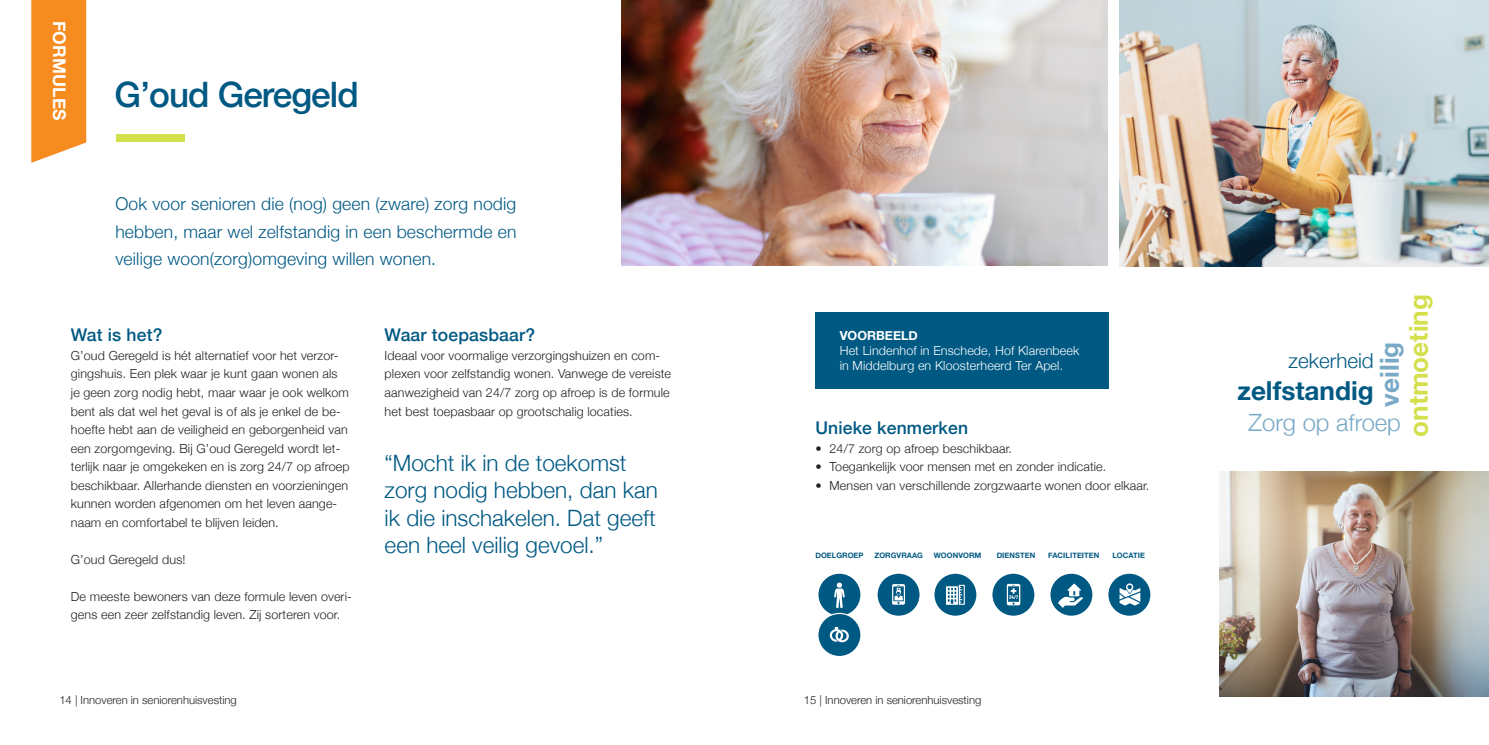
<style>
.page{position:relative;width:1489px;height:745px;background:#fff}
.page>*{position:absolute;margin:0;border:0;box-sizing:border-box;transform-origin:0 0}
.t1{font:500 35px "Helvetica Neue";letter-spacing:-.025em;color:#005983}
.t2{font:700 26.12px "Helvetica Neue";color:#005983}
.t3{font:700 26.12px "Helvetica Neue";color:#d4df4c}
.t4{font:700 26.12px "Helvetica Neue";color:#78a9c7}
.t5{font:300 23.75px "Helvetica Neue";color:#78a9c7}
.t6{font:300 22.5px/27.5px "Helvetica Neue";color:#005983}
.t7{font:300 20.62px "Helvetica Neue";color:#005983}
.t8{font:300 17.5px/27.5px "Helvetica Neue";letter-spacing:.01em;color:#005983;text-align:justify}
.t9{font:500 17.5px "Helvetica Neue";letter-spacing:.01em;color:#005983}
.t10{font:700 17.5px "Helvetica Neue";letter-spacing:.01em;color:#fff}
.t11{font:300 12.5px/18.5px "Helvetica Neue";letter-spacing:.01em;color:#231f20}
.t12{font:300 12.5px/15px "Helvetica Neue";letter-spacing:.01em;color:#fff}
.t13{font:700 12.5px "Helvetica Neue";color:#fff}
.t14{font:300 11.25px "Helvetica Neue";color:#231f20}
.t15{font:700 7.5px "Helvetica Neue";letter-spacing:.01em;color:#005983}
</style>
<div class="page">
<img style="left:621px;top:0;width:486px;height:265px">
<img style="left:1119px;top:0;width:369px;height:266px">
<div style="left:818px;top:573px;width:42px;height:42px;background:#005983;border-radius:50%"></div>
<svg style="left:834px;top:582px;width:10px;height:24px"></svg>
<div style="left:817px;top:613px;width:43px;height:43px;background:#005983;border-radius:50%"></div>
<div style="left:817px;top:612px;width:44px;height:44px;border:1px solid #fff;border-radius:50%"></div>
<svg style="left:829px;top:626px;width:20px;height:16px"></svg>
<div style="left:877px;top:573px;width:42px;height:42px;background:#005983;border-radius:50%"></div>
<svg style="left:892px;top:584px;width:13px;height:20px"></svg>
<div style="left:1108px;top:573px;width:42px;height:42px;background:#005983;border-radius:50%"></div>
<svg style="left:1119px;top:583px;width:21px;height:22px"></svg>
<div style="left:992px;top:573px;width:42px;height:42px;background:#005983;border-radius:50%"></div>
<svg style="left:1006px;top:583px;width:14px;height:22px"></svg>
<div style="left:1050px;top:573px;width:42px;height:42px;background:#005983;border-radius:50%"></div>
<svg style="left:1058px;top:583px;width:25px;height:24px"></svg>
<div style="left:934px;top:573px;width:42px;height:42px;background:#005983;border-radius:50%"></div>
<svg style="left:946px;top:584px;width:18px;height:20px"></svg>
<div style="left:815px;top:312px;width:294px;height:77px;background:#005983"></div>
<img style="left:1219px;top:471px;width:269px;height:224px">
<div style="left:116px;top:134px;width:69px;height:8px;background:#d4df4c"></div>
<svg style="left:31px;top:0;width:55px;height:163px;background:#f6922e"></svg>
<p class="t10" style="left:73px;top:21px;width:101px;rotate:90deg">FORMULES</p>
<p class="t1" style="left:115px;top:66px;width:246px">G’oud Geregeld</p>
<p class="t8" style="left:115px;top:189px;width:402px">Ook voor senioren die (nog) geen (zware) zorg nodig hebben, maar wel zelfstandig in een beschermde en veilige woon(zorg)omgeving willen wonen.</p>
<p class="t9" style="left:71px;top:321px;width:93px">Wat is het?</p>
<p class="t11" style="left:71px;top:345px;width:280px">G’oud Geregeld is hét alternatief voor het verzor&shy;gingshuis. Een plek waar je kunt gaan wonen als<br>je geen zorg nodig hebt, maar waar je ook welkom bent als dat wel het geval is of als je enkel de be&shy;hoefte hebt aan de veiligheid en geborgenheid van een zorgomgeving. Bij G’oud Geregeld wordt let&shy;terlijk naar je omgekeken en is zorg 24/7 op afroep beschikbaar. Allerhande diensten en voorzieningen kunnen worden afgenomen om het leven aange&shy;naam en comfortabel te blijven leiden.</p>
<p class="t11" style="left:71px;top:548px;width:116px">G’oud Geregeld dus!</p>
<p class="t11" style="left:71px;top:585px;width:282px">De meeste bewoners van deze formule leven overi&shy;gens een zeer zelfstandig leven. Zij sorteren voor.</p>
<p class="t9" style="left:384px;top:321px;width:152px">Waar toepasbaar?</p>
<p class="t11" style="left:384px;top:345px;width:288px">Ideaal voor voormalige verzorgingshuizen en com&shy;plexen voor zelfstandig wonen. Vanwege de vereiste aanwezigheid van 24/7 zorg op afroep is de formule het best toepasbaar op grootschalig locaties.</p>
<p class="t6" style="left:384px;top:447px;width:275px">“Mocht ik in de toekomst zorg nodig hebben, dan kan ik die inschakelen. Dat geeft een heel veilig gevoel.”</p>
<p class="t13" style="left:839px;top:325px;width:80px">VOORBEELD</p>
<p class="t12" style="left:839px;top:342px;width:241px">Het Lindenhof in Enschede, Hof Klarenbeek in Middelburg en Kloosterheerd Ter Apel.</p>
<p class="t9" style="left:815px;top:413px;width:154px">Unieke kenmerken</p>
<p class="t11" style="left:815px;top:437px;width:198px">• 24/7 zorg op afroep beschikbaar.</p>
<p class="t11" style="left:815px;top:456px;width:292px">• Toegankelijk voor mensen met en zonder indicatie.</p>
<p class="t11" style="left:815px;top:474px;width:335px">• Mensen van verschillende zorgzwaarte wonen door elkaar.</p>
<p class="t15" style="left:815px;top:548px;width:50px">DOELGROEP</p>
<p class="t15" style="left:874px;top:548px;width:50px">ZORGVRAAG</p>
<p class="t15" style="left:933px;top:548px;width:49px">WOONVORM</p>
<p class="t15" style="left:996px;top:548px;width:40px">DIENSTEN</p>
<p class="t15" style="left:1048px;top:548px;width:53px">FACILITEITEN</p>
<p class="t15" style="left:1112px;top:548px;width:34px">LOCATIE</p>
<p class="t14" style="left:59px;top:690px;width:179px">14 | Innoveren in seniorenhuisvesting</p>
<p class="t14" style="left:803px;top:690px;width:179px">15 | Innoveren in seniorenhuisvesting</p>
<p class="t3" style="left:1397px;top:436px;width:144px;rotate:-90deg">ontmoeting</p>
<p class="t4" style="left:1368px;top:406px;width:66px;rotate:-90deg">veilig</p>
<p class="t7" style="left:1288px;top:344px;width:87px">zekerheid</p>
<p class="t2" style="left:1237px;top:370px;width:138px">zelfstandig</p>
<p class="t5" style="left:1248px;top:403px;width:154px">Zorg op afroep</p>
</div>
